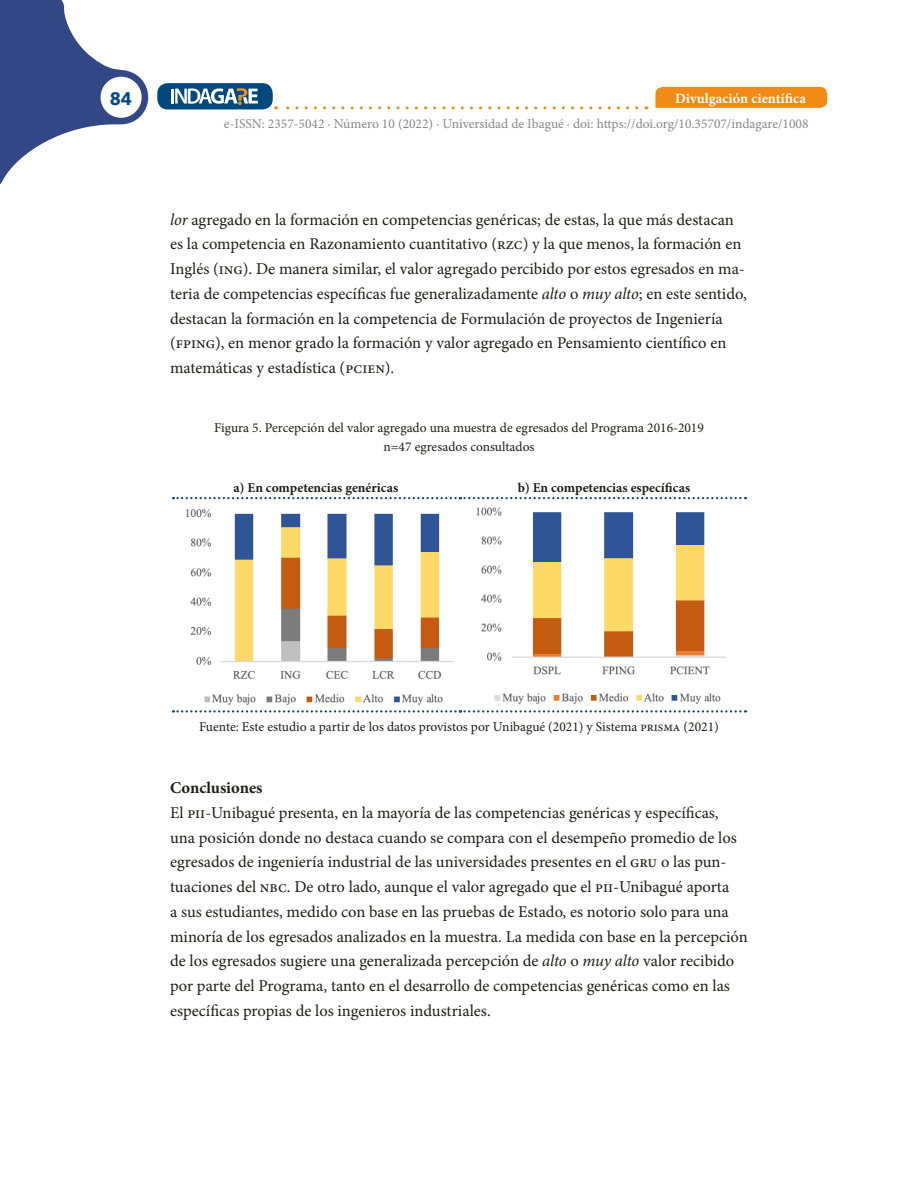
<style>
.page{position:relative;width:918px;height:1188px;background:#fff}
.page>*{position:absolute;margin:0;border:0;box-sizing:border-box;transform-origin:0 0}
.t1{font:700 18px "Bitter";color:#004882}
.cuerpo{font:16.5px/24.8px "Minion Pro";color:#1d1d1b}
.cuerpo_sangrante{font:16.5px/24.8px "Minion Pro";color:#1d1d1b}
.cuerpo-2{font:700 16.5px "Minion Pro";color:#1d1d1b}
.t2{font:700 14.25px "Minion Pro";color:#fff}
.t3{font:13.5px "Minion Pro";color:#1d1d1b}
.t4{font:13.5px "Minion Pro";color:#878787}
.t5{font:700 13.5px "Minion Pro";color:#1d1d1b}
.s1{font-style:italic}
</style>
<div class="page">
<svg style="left:0;top:0;width:149px;height:185px"></svg>
<div style="left:655px;top:87px;width:172px;height:21px;background:#f28b15"></div>
<div style="left:157px;top:83px;width:116px;height:26px;background:#00487e;border-radius:10px"></div>
<div style="left:101px;top:77px;width:41px;height:41px;background:#fff;border-radius:50%"></div>
<svg style="left:172px;top:88px;width:86px;height:17px"></svg>
<svg style="left:276px;top:106px;width:361px;height:3px"></svg>
<svg style="left:173px;top:710px;width:573px;height:3px"></svg>
<svg style="left:173px;top:497px;width:573px;height:2px"></svg>
<img style="left:186px;top:508px;width:267px;height:197px">
<img style="left:476px;top:507px;width:249px;height:197px">
<p class="t1" style="left:110px;top:87px;width:24px">84</p>
<p class="t2" style="left:675px;top:88px;width:132px">Divulgación científica</p>
<p class="t4" style="left:224px;top:114px;width:586px">e-ISSN: 2357-5042 · Número 10 (2022) · Universidad de Ibagué · doi: https://doi.org/10.35707/indagare/1008</p>
<p class="cuerpo_sangrante" style="left:170px;top:207px;width:578px"><span class="s1">lor</span> agregado en la formación en competencias genéricas; de estas, la que más destacan es la competencia en Razonamiento cuantitativo (rzc) y la que menos, la formación en Inglés (ing). De manera similar, el valor agregado percibido por estos egresados en ma&shy;teria de competencias específicas fue generalizadamente <span class="s1">alto</span> o <span class="s1">muy alto</span>; en este sentido, destacan la formación en la competencia de Formulación de proyectos de Ingeniería (fping), en menor grado la formación y valor agregado en Pensamiento científico en matemáticas y estadística (pcien).</p>
<p class="t3" style="left:214px;top:419px;width:491px">Figura 5. Percepción del valor agregado una muestra de egresados del Programa 2016-2019</p>
<p class="t3" style="left:383px;top:438px;width:153px">n=47 egresados consultados</p>
<p class="t5" style="left:234px;top:478px;width:166px">a) En competencias genéricas</p>
<p class="t5" style="left:518px;top:478px;width:174px">b) En competencias específicas</p>
<p class="t3" style="left:199px;top:717px;width:521px">Fuente: Este estudio a partir de los datos provistos por Unibagué (2021) y Sistema prisma (2021)</p>
<p class="cuerpo-2" style="left:170px;top:776px;width:94px">Conclusiones</p>
<p class="cuerpo" style="left:170px;top:800px;width:579px">El pii-Unibagué presenta, en la mayoría de las competencias genéricas y específicas, una posición donde no destaca cuando se compara con el desempeño promedio de los egresados de ingeniería industrial de las universidades presentes en el gru o las pun&shy;tuaciones del nbc. De otro lado, aunque el valor agregado que el pii-Unibagué aporta<br>a sus estudiantes, medido con base en las pruebas de Estado, es notorio solo para una minoría de los egresados analizados en la muestra. La medida con base en la percepción de los egresados sugiere una generalizada percepción de <span class="s1">alto</span> o <span class="s1">muy alto</span> valor recibido por parte del Programa, tanto en el desarrollo de competencias genéricas como en las específicas propias de los ingenieros industriales.</p>
</div>
